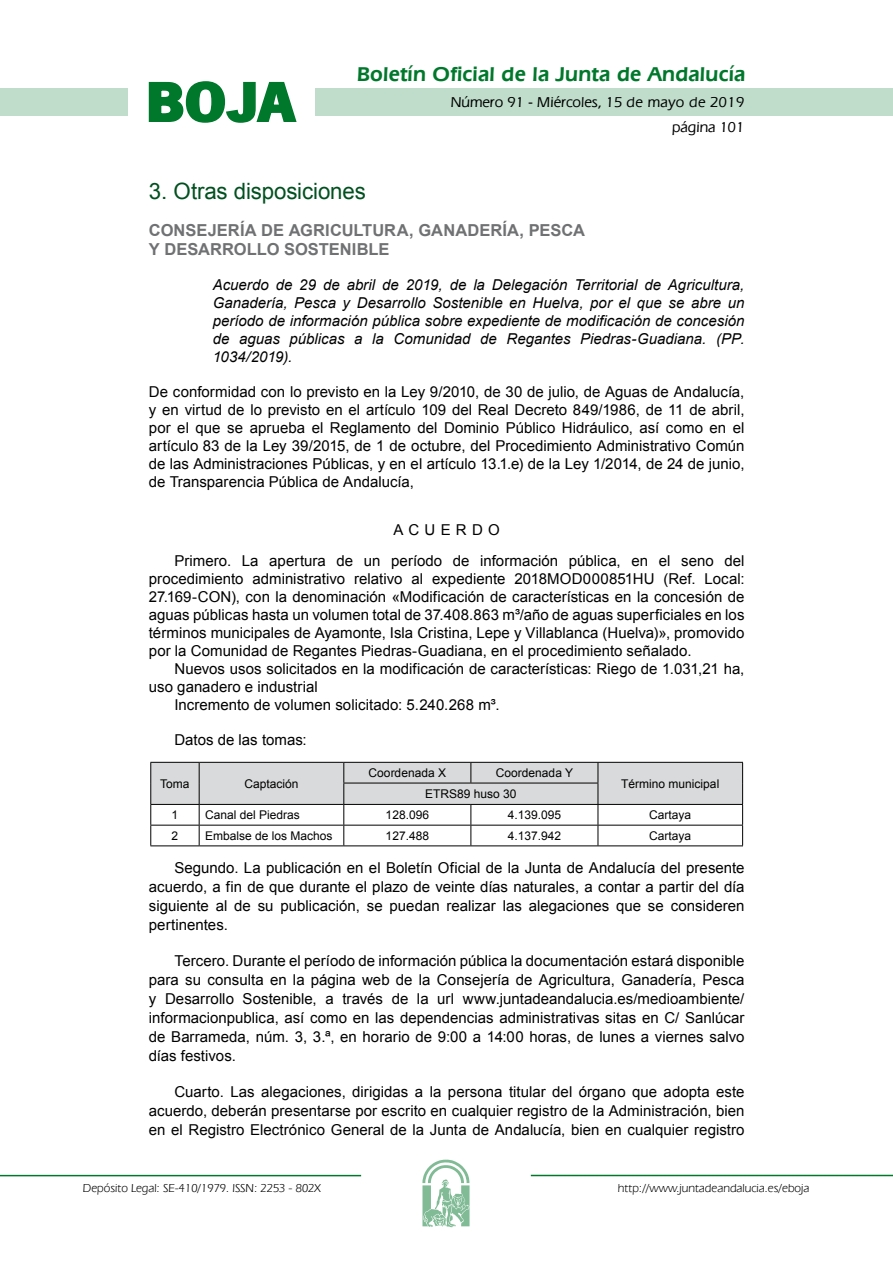
<style>
.page{position:relative;width:893px;height:1263px;background:#fff}
.page>*{position:absolute;margin:0;border:0;box-sizing:border-box;transform-origin:0 0}
.t1{font:700 57.75px "News Got T";color:#00782c;scale:1.14 1}
.t2{font:22.5px "Arial";letter-spacing:-.005em;color:#00501f}
.t3{font:600 21px "Eras IT Cby BT";letter-spacing:.01em;color:#00782c}
.t4{font:700 16.5px/19.5px "Arial";letter-spacing:.005em;color:#707173}
.t5{font:15px/19px "Arial";color:#000;text-align:justify}
.t6{font:italic 15px/18px "Arial";color:#000;text-align:justify}
.t7{font:500 15px/24.5px "Eras IT Cby BT";color:#000;text-align:right}
.t8{font:12px "Arial";color:#000}
.t9{font:12px "Eras IT Cby BT";color:#000}
</style>
<div class="page">
<div style="left:315px;top:88px;width:577px;height:28px;background:#bfddca"></div>
<div style="left:0;top:88px;width:128px;height:28px;background:#bfddca"></div>
<hr style="left:0;top:1175px;width:361px;height:1px;background:#00782c">
<svg style="left:422px;top:1159px;width:47px;height:68px"></svg>
<hr style="left:531px;top:1175px;width:361px;height:1px;background:#00782c">
<svg style="left:148px;top:81px;width:149px;height:42px"></svg>
<svg style="left:150px;top:762px;width:593px;height:84px"></svg>
<hr style="left:150px;top:846px;width:49px;height:1px;background:#000">
<hr style="left:199px;top:846px;width:145px;height:1px;background:#000">
<hr style="left:344px;top:846px;width:127px;height:1px;background:#000">
<hr style="left:471px;top:846px;width:127px;height:1px;background:#000">
<hr style="left:598px;top:846px;width:145px;height:1px;background:#000">
<h1 class="t1" style="left:145px;top:68px;width:133px">BOJA</h1>
<h3 class="t3" style="left:357px;top:62px;width:390px">Boletín Oficial de la Junta de Andalucía</h3>
<p class="t7" style="left:451px;top:90px;width:295px">Número 91 - Miércoles, 15 de mayo de 2019 página 101</p>
<h2 class="t2" style="left:149px;top:177px;width:218px">3. Otras disposiciones</h2>
<p class="t4" style="left:149px;top:221px;width:437px">CONSEJERÍA DE AGRICULTURA, GANADERÍA, PESCA<br>Y DESARROLLO SOSTENIBLE</p>
<p class="t6" style="left:213px;top:276px;width:533px">Acuerdo de 29 de abril de 2019, de la Delegación Territorial de Agricultura, Ganadería, Pesca y Desarrollo Sostenible en Huelva, por el que se abre un período de información pública sobre expediente de modificación de concesión de aguas públicas a la Comunidad de Regantes Piedras-Guadiana. (PP.<br>1034/2019).</p>
<p class="t5" style="left:149px;top:383px;width:597px;line-height:18px">De conformidad con lo previsto en la Ley 9/2010, de 30 de julio, de Aguas de Andalucía, y en virtud de lo previsto en el artículo 109 del Real Decreto 849/1986, de 11 de abril, por el que se aprueba el Reglamento del Dominio Público Hidráulico, así como en el artículo 83 de la Ley 39/2015, de 1 de octubre, del Procedimiento Administrativo Común de las Administraciones Públicas, y en el artículo 13.1.e) de la Ley 1/2014, de 24 de junio, de Transparencia Pública de Andalucía,</p>
<p class="t5" style="left:174px;top:515px;width:571px;line-height:30.8px;text-indent:219px">ACUERDO<br>Primero. La apertura de un período de información pública, en el seno del</p>
<p class="t5" style="left:149px;top:570px;width:597px;line-height:18px">procedimiento administrativo relativo al expediente 2018MOD000851HU (Ref. Local:<br>27.169-CON), con la denominación «Modificación de características en la concesión de aguas públicas hasta un volumen total de 37.408.863 m³/año de aguas superficiales en los términos municipales de Ayamonte, Isla Cristina, Lepe y Villablanca (Huelva)», promovido por la Comunidad de Regantes Piedras-Guadiana, en el procedimiento señalado.</p>
<p class="t5" style="left:174px;top:659px;width:571px">Nuevos usos solicitados en la modificación de características: Riego de 1.031,21 ha,</p>
<p class="t5" style="left:149px;top:677px;width:170px">uso ganadero e industrial</p>
<p class="t5" style="left:174px;top:695px;width:327px">Incremento de volumen solicitado: 5.240.268 m³.</p>
<p class="t5" style="left:174px;top:730px;width:134px">Datos de las tomas:</p>
<p class="t8" style="left:160px;top:776px;width:31px">Toma</p>
<p class="t8" style="left:244px;top:776px;width:56px">Captación</p>
<p class="t8" style="left:368px;top:765px;width:79px">Coordenada X</p>
<p class="t8" style="left:496px;top:765px;width:79px">Coordenada Y</p>
<p class="t8" style="left:621px;top:776px;width:100px">Término municipal</p>
<p class="t8" style="left:425px;top:786px;width:93px">ETRS89 huso 30</p>
<p class="t8" style="left:172px;top:807px;width:8px">1</p>
<p class="t8" style="left:205px;top:807px;width:96px">Canal del Piedras</p>
<p class="t8" style="left:385px;top:807px;width:45px">128.096</p>
<p class="t8" style="left:507px;top:807px;width:55px">4.139.095</p>
<p class="t8" style="left:649px;top:807px;width:44px">Cartaya</p>
<p class="t8" style="left:172px;top:828px;width:8px">2</p>
<p class="t8" style="left:205px;top:828px;width:129px">Embalse de los Machos</p>
<p class="t8" style="left:385px;top:828px;width:45px">127.488</p>
<p class="t8" style="left:507px;top:828px;width:55px">4.137.942</p>
<p class="t8" style="left:649px;top:828px;width:44px">Cartaya</p>
<p class="t5" style="left:149px;top:858px;width:597px;text-indent:26px">Segundo. La publicación en el Boletín Oficial de la Junta de Andalucía del presente acuerdo, a fin de que durante el plazo de veinte días naturales, a contar a partir del día siguiente al de su publicación, se puedan realizar las alegaciones que se consideren pertinentes.</p>
<p class="t5" style="left:149px;top:951px;width:597px;text-indent:26px">Tercero. Durante el período de información pública la documentación estará disponible para su consulta en la página web de la Consejería de Agricultura, Ganadería, Pesca y Desarrollo Sostenible, a través de la url www.juntadeandalucia.es/medioambiente/ informacionpublica, así como en las dependencias administrativas sitas en C/ Sanlúcar de Barrameda, núm. 3, 3.ª, en horario de 9:00 a 14:00 horas, de lunes a viernes salvo días festivos.</p>
<p class="t5" style="left:149px;top:1083px;width:597px;text-indent:26px">Cuarto. Las alegaciones, dirigidas a la persona titular del órgano que adopta este acuerdo, deberán presentarse por escrito en cualquier registro de la Administración, bien en el Registro Electrónico General de la Junta de Andalucía, bien en cualquier registro</p>
<p class="t9" style="left:83px;top:1181px;width:239px">Depósito Legal: SE-410/1979. ISSN: 2253 - 802X</p>
<p class="t9" style="left:618px;top:1181px;width:193px">http://www.juntadeandalucia.es/eboja</p>
</div>
